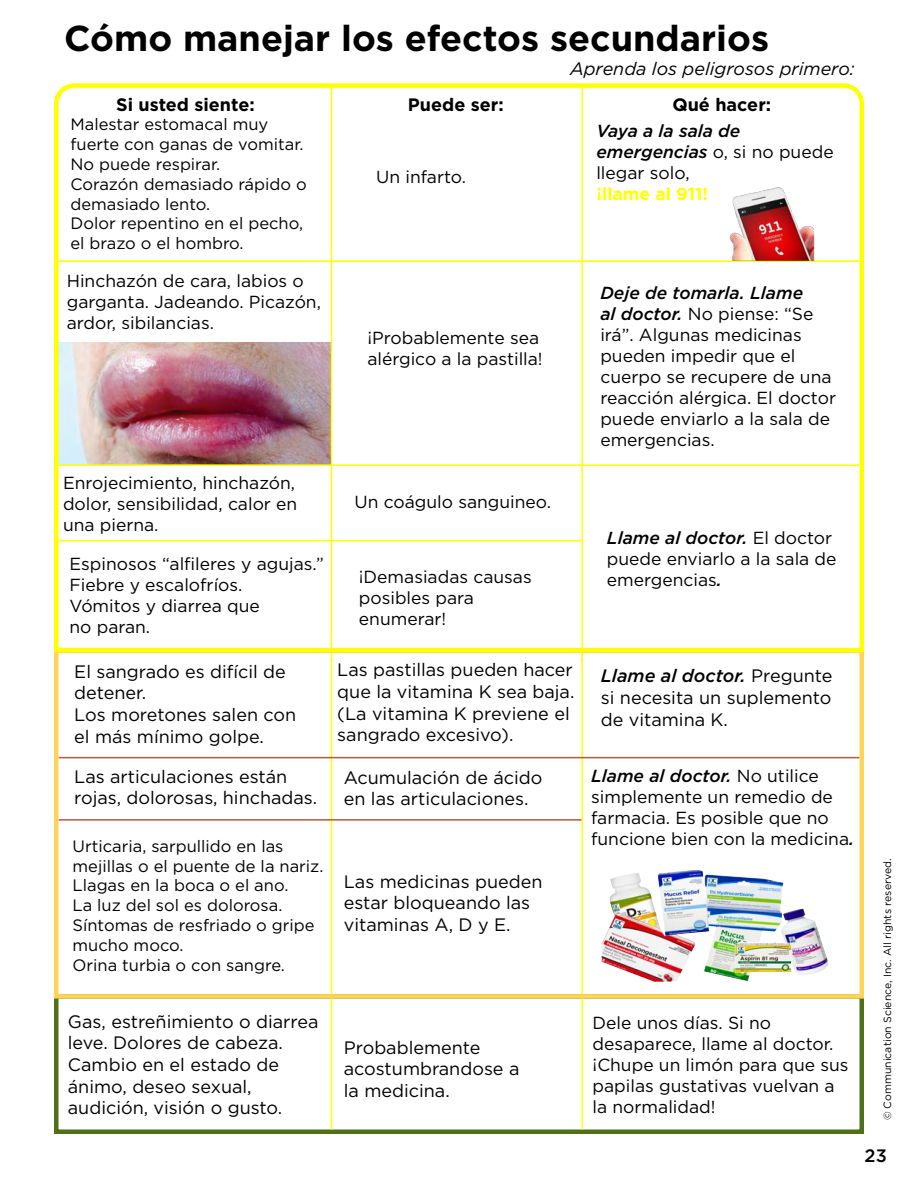
<style>
.page{position:relative;width:918px;height:1188px;background:#fff}
.page>*{position:absolute;margin:0;border:0;box-sizing:border-box;transform-origin:0 0}
.t1{font:700 36px "Gotham";color:#000}
.t2{font:18px/21.6px "Gotham";color:#000}
.t3{font:700 18px "Gotham";color:#000}
.t4{font:italic 18px "Gotham";color:#000}
.t5{font:500 18px "Gotham";color:#000}
.t6{font:17.4px/21px "Gotham";color:#000}
.t7{font:italic 500 17.4px/21px "Gotham";color:#000}
.t8{font:700 17.4px "Gotham";color:#ff0}
.t9{font:16.5px/19.8px "Gotham";color:#000}
.t10{font:10.5px "Gotham";color:#000}
.s1{font-weight:400;font-style:normal}
.s2{font-weight:500;font-style:italic}
</style>
<div class="page">
<div style="left:54px;top:994px;width:810px;height:140px;border:4px solid #4f6f19"></div>
<hr style="left:581px;top:88px;width:2px;height:574px;background:#ff0">
<hr style="left:581px;top:659px;width:2px;height:471px;background:#ff0">
<hr style="left:331px;top:659px;width:1px;height:471px;background:#ff0">
<hr style="left:331px;top:88px;width:1px;height:574px;background:#ff0">
<hr style="left:59px;top:757px;width:801px;height:1px;background:#b25943">
<hr style="left:59px;top:819px;width:522px;height:2px;background:#b25943">
<img style="left:601px;top:870px;width:227px;height:112px">
<div style="left:54px;top:648px;width:810px;height:351px;border:4px solid #ffd456"></div>
<svg style="left:54px;top:83px;width:810px;height:572px"></svg>
<p class="t1" style="left:64px;top:14px;width:707px">Cómo manejar los efectos secundarios</p>
<p class="t4" style="left:570px;top:57px;width:286px">Aprenda los peligrosos primero:</p>
<p class="t3" style="left:116px;top:93px;width:140px">Si usted siente:</p>
<p class="t3" style="left:408px;top:93px;width:97px">Puede ser:</p>
<p class="t3" style="left:672px;top:93px;width:100px">Qué hacer:</p>
<p class="t9" style="left:70px;top:114px;width:235px">Malestar estomacal muy fuerte con ganas de vomitar.</p>
<p class="t9" style="left:70px;top:154px;width:151px">No puede respirar.</p>
<p class="t9" style="left:70px;top:174px;width:238px">Corazón demasiado rápido o demasiado lento.</p>
<p class="t9" style="left:70px;top:213px;width:234px">Dolor repentino en el pecho, el brazo o el hombro.</p>
<p class="t6" style="left:67px;top:270px;width:256px">Hinchazón de cara, labios o garganta. Jadeando. Picazón, ardor, sibilancias.</p>
<p class="t6" style="left:63px;top:472px;width:236px">Enrojecimiento, hinchazón, dolor, sensibilidad, calor en una pierna.</p>
<p class="t6" style="left:69px;top:553px;width:256px">Espinosos “alfileres y agujas.”</p>
<p class="t6" style="left:69px;top:574px;width:175px">Fiebre y escalofríos.</p>
<p class="t6" style="left:69px;top:595px;width:192px">Vómitos y diarrea que</p>
<p class="t6" style="left:69px;top:616px;width:82px">no paran.</p>
<p class="t2" style="left:74px;top:660px;width:213px">El sangrado es difícil de detener.</p>
<p class="t2" style="left:74px;top:703px;width:223px">Los moretones salen con el más mínimo golpe.</p>
<p class="t2" style="left:74px;top:765px;width:245px">Las articulaciones están rojas, dolorosas, hinchadas.</p>
<p class="t9" style="left:73px;top:836px;width:252px">Urticaria, sarpullido en las mejillas o el puente de la nariz.</p>
<p class="t9" style="left:73px;top:875px;width:244px">Llagas en la boca o el ano.<br>La luz del sol es dolorosa.<br>Síntomas de resfriado o gripe mucho moco.</p>
<p class="t9" style="left:73px;top:955px;width:214px">Orina turbia o con sangre.</p>
<p class="t6" style="left:376px;top:166px;width:91px">Un infarto.</p>
<p class="t6" style="left:367px;top:327px;width:177px">¡Probablemente sea alérgico a la pastilla!</p>
<p class="t6" style="left:355px;top:491px;width:198px">Un coágulo sanguineo.</p>
<p class="t6" style="left:359px;top:566px;width:174px">¡Demasiadas causas posibles para enumerar!</p>
<p class="t7" style="left:596px;top:121px;width:239px">Vaya a la sala de emergencias <span class="s1">o, si no puede llegar solo,</span></p>
<p class="t8" style="left:596px;top:183px;width:113px">¡llame al 911!</p>
<p class="t6" style="left:600px;top:282px;width:237px"><span class="s2">Deje de tomarla. Llame<br>al doctor.</span> No piense: “Se irá”. Algunas medicinas pueden impedir que el cuerpo se recupere de una reacción alérgica. El doctor puede enviarlo a la sala de emergencias.</p>
<p class="t6" style="left:607px;top:527px;width:231px"><span class="s2">Llame al doctor.</span> El doctor puede enviarlo a la sala de emergencias<span class="s2">.</span></p>
<p class="t2" style="left:337px;top:659px;width:239px">Las pastillas pueden hacer que la vitamina K sea baja. (La vitamina K previene el sangrado excesivo).</p>
<p class="t2" style="left:601px;top:665px;width:233px;text-align:justify"><span class="s2">Llame al doctor.</span> Pregunte si necesita un suplemento de vitamina K.</p>
<p class="t2" style="left:344px;top:766px;width:200px">Acumulación de ácido en las articulaciones.</p>
<p class="t2" style="left:344px;top:870px;width:200px">Las medicinas pueden estar bloqueando las vitaminas A, D y E.</p>
<p class="t6" style="left:591px;top:765px;width:265px"><span class="s2">Llame al doctor.</span> No utilice simplemente un remedio de farmacia. Es posible que no funcione bien con la medicina<span class="s2">.</span></p>
<p class="t2" style="left:68px;top:1010px;width:252px">Gas, estreñimiento o diarrea leve. Dolores de cabeza.</p>
<p class="t2" style="left:68px;top:1053px;width:213px">Cambio en el estado de</p>
<p class="t2" style="left:68px;top:1075px;width:216px">ánimo, deseo sexual, audición, visión o gusto.</p>
<p class="t2" style="left:344px;top:1036px;width:177px">Probablemente acostumbrandose a</p>
<p class="t2" style="left:344px;top:1080px;width:107px">la medicina.</p>
<p class="t6" style="left:593px;top:1012px;width:257px">Dele unos días. Si no desaparece, llame al doctor. ¡Chupe un limón para que sus papilas gustativas vuelvan a la normalidad!</p>
<p class="t10" style="left:881px;top:1120px;width:264px;rotate:-90deg">© Communication Science, Inc. All rights reserved.</p>
<p class="t5" style="left:865px;top:1144px;width:24px">23</p>
</div>
